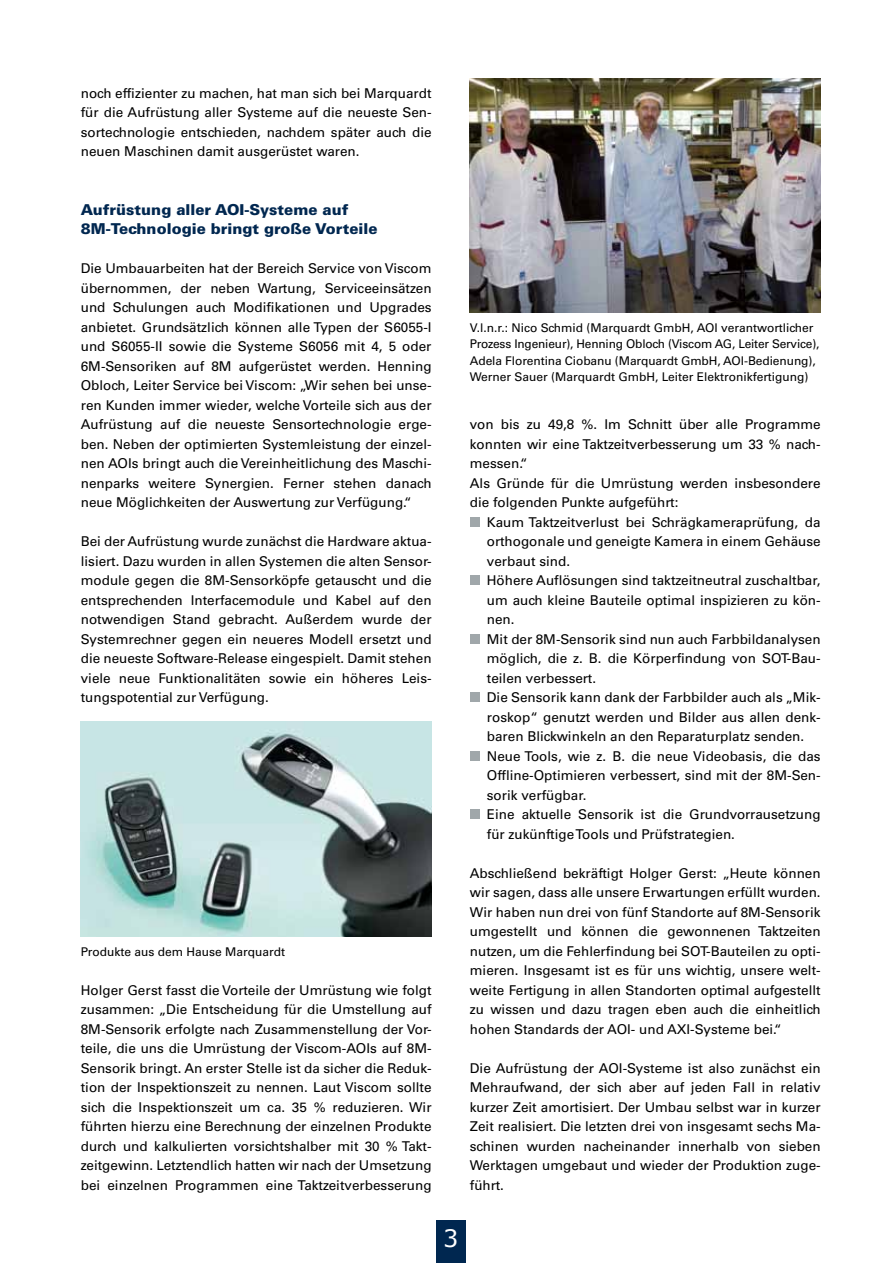
<style>
.page{position:relative;width:893px;height:1263px;background:#fff}
.page>*{position:absolute;margin:0;border:0;box-sizing:border-box;transform-origin:0 0}
.Seitenzahl{font:24px "Verdana";color:#fff}
._05_Subheadline{font:900 15px/19.5px "Univers";color:#002750}
._03_Fließtext{font:13.5px/19.5px "Univers";color:#000;text-align:justify}
._04_Bildunterschrift{font:12px/16.5px "Univers";letter-spacing:-.005em;color:#000}
</style>
<div class="page">
<div style="left:436px;top:1220px;width:30px;height:43px;background:#002750"></div>
<div style="left:470px;top:517px;width:10px;height:9px;background:#a0a7aa"></div>
<div style="left:470px;top:575px;width:10px;height:10px;background:#a0a7aa"></div>
<div style="left:470px;top:634px;width:10px;height:10px;background:#a0a7aa"></div>
<div style="left:470px;top:692px;width:10px;height:10px;background:#a0a7aa"></div>
<div style="left:470px;top:751px;width:10px;height:9px;background:#a0a7aa"></div>
<div style="left:470px;top:809px;width:10px;height:10px;background:#a0a7aa"></div>
<img style="left:81px;top:722px;width:351px;height:214px">
<img style="left:470px;top:78px;width:351px;height:234px">
<p class="_03_Fließtext" style="left:81px;top:83px;width:352px">noch effizienter zu machen, hat man sich bei Marquardt für die Aufrüstung aller Systeme auf die neueste Sen&shy;sortechnologie entschieden, nachdem später auch die neuen Maschinen damit ausgerüstet waren.</p>
<p class="_05_Subheadline" style="left:81px;top:199px;width:298px">Aufrüstung aller AOI-Systeme auf<br>8M-Technologie bringt große Vorteile</p>
<p class="_03_Fließtext" style="left:81px;top:259px;width:352px">Die Umbauarbeiten hat der Bereich Service von Viscom übernommen, der neben Wartung, Serviceeinsätzen und Schulungen auch Modifikationen und Upgrades anbietet. Grundsätzlich können alle Typen der S6055-I und S6055-II sowie die Systeme S6056 mit 4, 5 oder 6M-Sensoriken auf 8M aufgerüstet werden. Henning Obloch, Leiter Service bei Viscom: „Wir sehen bei unse&shy;ren Kunden immer wieder, welche Vorteile sich aus der Aufrüstung auf die neueste Sensortechnologie erge&shy;ben. Neben der optimierten Systemleistung der einzel&shy;nen AOIs bringt auch die Vereinheitlichung des Maschi&shy;nenparks weitere Synergien. Ferner stehen danach neue Möglichkeiten der Auswertung zur Verfügung.“</p>
<p class="_03_Fließtext" style="left:81px;top:532px;width:352px">Bei der Aufrüstung wurde zunächst die Hardware aktua&shy;lisiert. Dazu wurden in allen Systemen die alten Sensor&shy;module gegen die 8M-Sensorköpfe getauscht und die entsprechenden Interfacemodule und Kabel auf den notwendigen Stand gebracht. Außerdem wurde der Systemrechner gegen ein neueres Modell ersetzt und die neueste Software-Release eingespielt. Damit stehen viele neue Funktionalitäten sowie ein höheres Leis&shy;tungspotential zur Verfügung.</p>
<p class="_04_Bildunterschrift" style="left:81px;top:943px;width:206px">Produkte aus dem Hause Marquardt</p>
<p class="_03_Fließtext" style="left:81px;top:980px;width:352px">Holger Gerst fasst die Vorteile der Umrüstung wie folgt zusammen: „Die Entscheidung für die Umstellung auf 8M-Sensorik erfolgte nach Zusammenstellung der Vor&shy;teile, die uns die Umrüstung der Viscom-AOIs auf 8M-Sensorik bringt. An erster Stelle ist da sicher die Reduk&shy;tion der Inspektionszeit zu nennen. Laut Viscom sollte sich die Inspektionszeit um ca. 35 % reduzieren. Wir führten hierzu eine Berechnung der einzelnen Produkte durch und kalkulierten vorsichtshalber mit 30 % Takt&shy;zeitgewinn. Letztendlich hatten wir nach der Umsetzung bei einzelnen Programmen eine Taktzeitverbesserung</p>
<p class="_04_Bildunterschrift" style="left:470px;top:319px;width:351px">V.l.n.r.: Nico Schmid (Marquardt GmbH, AOI verantwortlicher Prozess Ingenieur), Henning Obloch (Viscom AG, Leiter Service), Adela Florentina Ciobanu (Marquardt GmbH, AOI-Bedienung), Werner Sauer (Marquardt GmbH, Leiter Elektronikfertigung)</p>
<p class="_03_Fließtext" style="left:470px;top:415px;width:352px">von bis zu 49,8 %. Im Schnitt über alle Programme konnten wir eine Taktzeitverbesserung um 33 % nach&shy;messen.“</p>
<p class="_03_Fließtext" style="left:470px;top:473px;width:352px">Als Gründe für die Umrüstung werden insbesondere die folgenden Punkte aufgeführt:</p>
<p class="_03_Fließtext" style="left:487px;top:512px;width:335px">Kaum Taktzeitverlust bei Schrägkameraprüfung, da orthogonale und geneigte Kamera in einem Gehäuse verbaut sind.</p>
<p class="_03_Fließtext" style="left:487px;top:571px;width:335px">Höhere Auflösungen sind taktzeitneutral zuschaltbar, um auch kleine Bauteile optimal inspizieren zu kön&shy;nen.</p>
<p class="_03_Fließtext" style="left:487px;top:629px;width:335px">Mit der 8M-Sensorik sind nun auch Farbbildanalysen möglich, die z. B. die Körperfindung von SOT-Bau&shy;teilen verbessert.</p>
<p class="_03_Fließtext" style="left:487px;top:688px;width:335px">Die Sensorik kann dank der Farbbilder auch als „Mik&shy;roskop“ genutzt werden und Bilder aus allen denk&shy;baren Blickwinkeln an den Reparaturplatz senden.</p>
<p class="_03_Fließtext" style="left:487px;top:746px;width:335px">Neue Tools, wie z. B. die neue Videobasis, die das Offline-Optimieren verbessert, sind mit der 8M-Sen&shy;sorik verfügbar.</p>
<p class="_03_Fließtext" style="left:487px;top:805px;width:335px">Eine aktuelle Sensorik ist die Grundvorrausetzung für zukünftige Tools und Prüfstrategien.</p>
<p class="_03_Fließtext" style="left:470px;top:863px;width:352px">Abschließend bekräftigt Holger Gerst: „Heute können wir sagen, dass alle unsere Erwartungen erfüllt wurden.<br>Wir haben nun drei von fünf Standorte auf 8M-Sensorik umgestellt und können die gewonnenen Taktzeiten nutzen, um die Fehlerfindung bei SOT-Bauteilen zu opti&shy;mieren. Insgesamt ist es für uns wichtig, unsere welt&shy;weite Fertigung in allen Standorten optimal aufgestellt zu wissen und dazu tragen eben auch die einheitlich hohen Standards der AOI- und AXI-Systeme bei.“</p>
<p class="_03_Fließtext" style="left:470px;top:1058px;width:352px">Die Aufrüstung der AOI-Systeme ist also zunächst ein Mehraufwand, der sich aber auf jeden Fall in relativ kurzer Zeit amortisiert. Der Umbau selbst war in kurzer Zeit realisiert. Die letzten drei von insgesamt sechs Ma&shy;schinen wurden nacheinander innerhalb von sieben Werktagen umgebaut und wieder der Produktion zuge&shy;führt.</p>
<p class="Seitenzahl" style="left:443px;top:1222px;width:17px">3</p>
</div>
